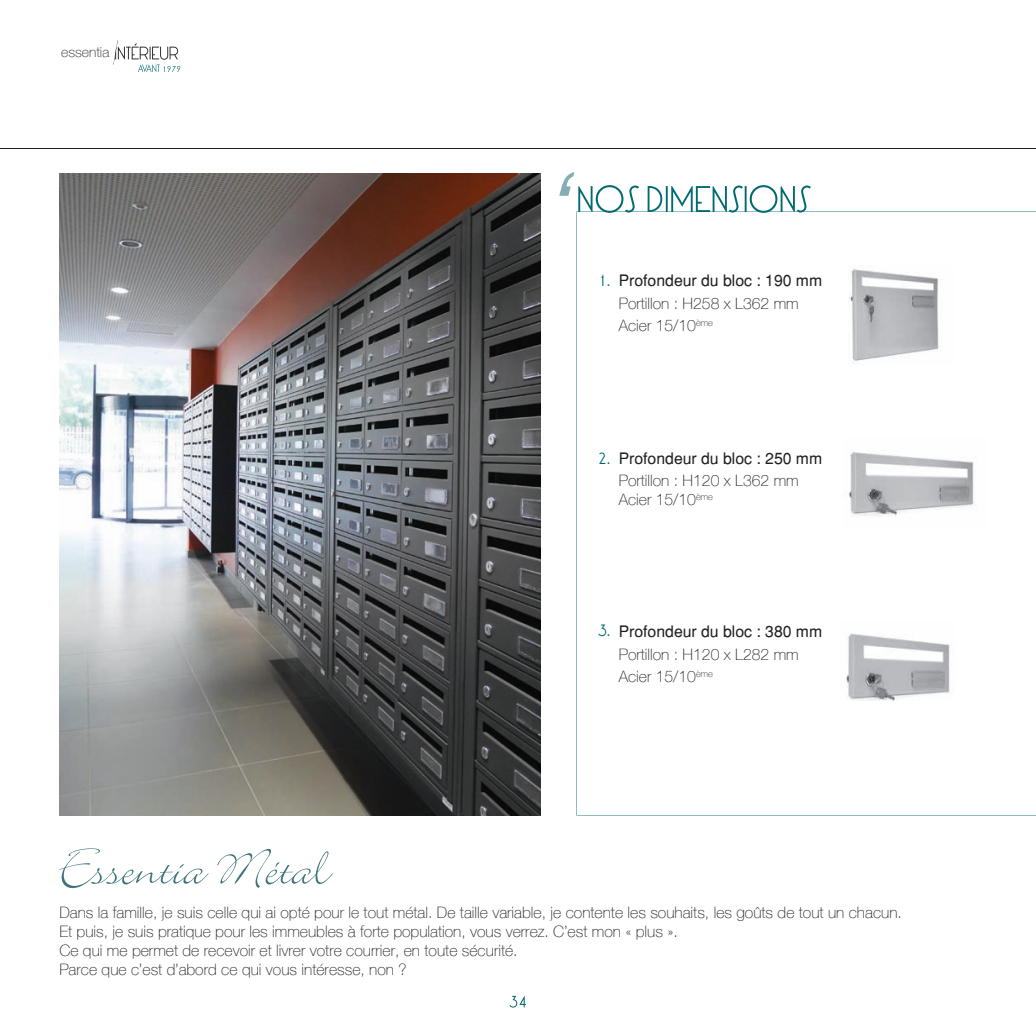
<style>
.page{position:relative;width:1036px;height:1036px;background:#fff}
.page>*{position:absolute;margin:0;border:0;box-sizing:border-box;transform-origin:0 0}
.t1{font:100 15.75px/18.9px "Helve Nue";color:#231f20}
.t2{font:15.75px "Helvetica";color:#231f20}
.t3{font:15.75px "LT Oksana";color:#006a71}
.t4{font:100 14px "Helve Nue";color:#231f20}
</style>
<div class="page">
<hr style="left:0;top:149px;width:1036px;height:1px;background:#231f20">
<svg style="left:113px;top:40px;width:67px;height:32px"></svg>
<svg style="left:59px;top:848px;width:274px;height:40px"></svg>
<svg style="left:559px;top:172px;width:252px;height:41px"></svg>
<img style="left:59px;top:173px;width:481px;height:643px">
<img style="left:849px;top:269px;width:90px;height:92px">
<img style="left:846px;top:633px;width:104px;height:67px">
<img style="left:848px;top:451px;width:128px;height:66px">
<svg style="left:509px;top:995px;width:17px;height:12px"></svg>
<p class="t4" style="left:61px;top:43px;width:50px">essentia</p>
<p class="t3" style="left:598px;top:268px;width:14px">1.</p>
<p class="t2" style="left:619px;top:271px;width:205px">Profondeur du bloc : 190 mm</p>
<p class="t1" style="left:619px;top:291px;width:182px;line-height:22.4px">Portillon : H258 x L362 mm<br>Acier 15/10<sup>ème</sup></p>
<p class="t3" style="left:598px;top:445px;width:14px">2.</p>
<p class="t2" style="left:619px;top:448px;width:205px">Profondeur du bloc : 250 mm</p>
<p class="t1" style="left:619px;top:470px;width:182px">Portillon : H120 x L362 mm<br>Acier 15/10<sup>ème</sup></p>
<p class="t3" style="left:598px;top:618px;width:14px">3.</p>
<p class="t2" style="left:619px;top:622px;width:205px">Profondeur du bloc : 380 mm</p>
<p class="t1" style="left:619px;top:642px;width:182px;line-height:22.4px">Portillon : H120 x L282 mm<br>Acier 15/10<sup>ème</sup></p>
<p class="t1" style="left:59px;top:902px;width:844px">Dans la famille, je suis celle qui ai opté pour le tout métal. De taille variable, je contente les souhaits, les goûts de tout un chacun.<br>Et puis, je suis pratique pour les immeubles à forte population, vous verrez. C’est mon « plus ».<br>Ce qui me permet de recevoir et livrer votre courrier, en toute sécurité.<br>Parce que c’est d’abord ce qui vous intéresse, non ?</p>
</div>
